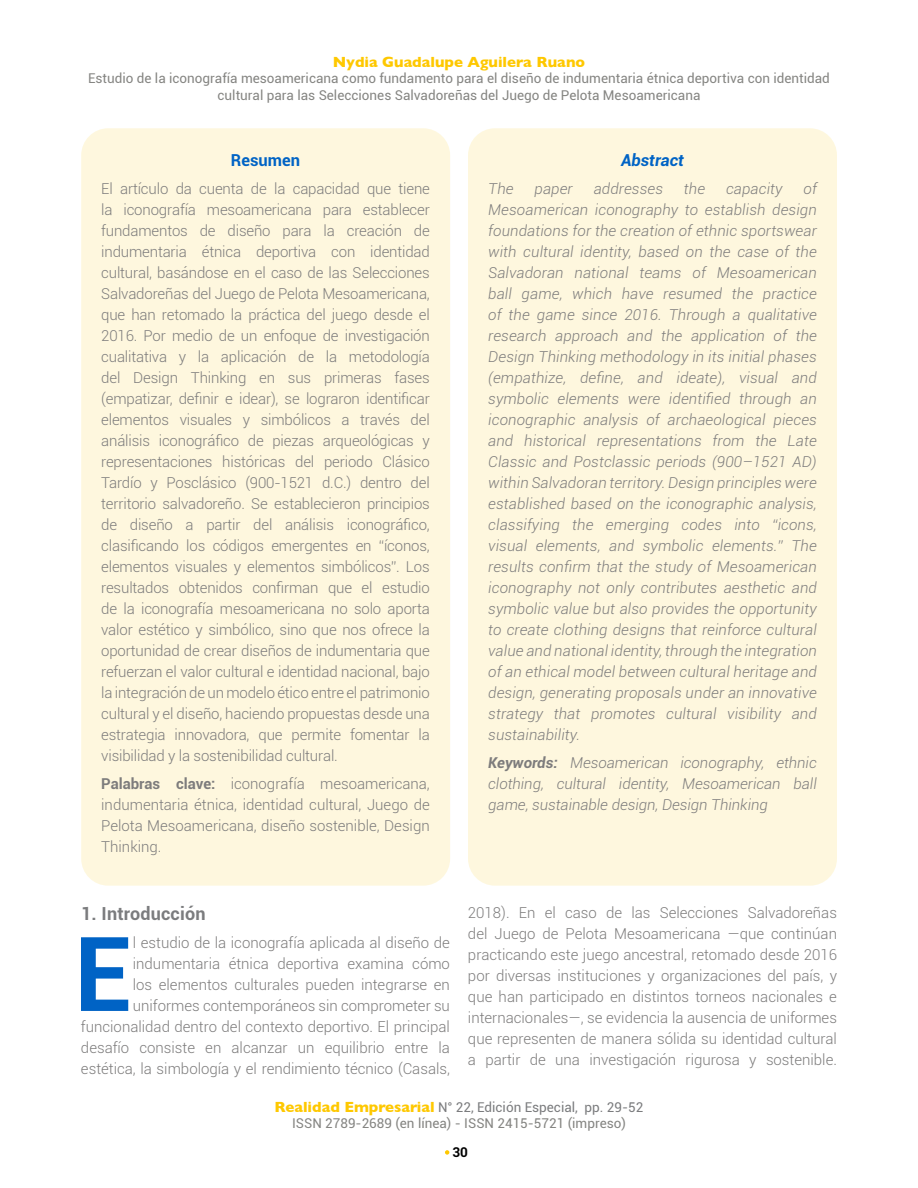
<style>
.page{position:relative;width:918px;height:1188px;background:#fff}
.page>*{position:absolute;margin:0;border:0;box-sizing:border-box;transform-origin:0 0}
.t1{font:700 103.65px "Roboto";color:#0063c5}
.t2{font:700 18px "Roboto";letter-spacing:.01em;color:#7b7c7e}
.t3{font:italic 700 16.5px "Roboto";color:#0063c5}
.t4{font:700 16.5px "Roboto";color:#0063c5}
.t5{font:300 15px/21px "Roboto";color:#7d7c7c;text-align:justify}
.t6{font:italic 300 15px/21px "Roboto";letter-spacing:.01em;color:#7d7c7c;text-align:justify}
.t7{font:700 15px "Gill Sans";color:#fec800}
.t8{font:13.5px/16.2px "Roboto";color:#858582;text-align:center}
.t9{font:700 13.5px "Roboto";color:#000}
.s1{font-weight:700}
.s2{font-family:"Gill Sans";font-weight:700;font-size:15px;color:#fec800}
.s3{color:#7b7c7e}
</style>
<div class="page">
<svg style="left:445px;top:1150px;width:4px;height:5px"></svg>
<div style="left:468px;top:128px;width:369px;height:758px;background:#fef7de;border-radius:27px"></div>
<div style="left:81px;top:128px;width:369px;height:758px;background:#fef7de;border-radius:27px"></div>
<p class="t7" style="left:333px;top:50px;width:254px">Nydia Guadalupe Aguilera Ruano</p>
<p class="t8" style="left:88px;top:70px;width:743px">Estudio de la iconografía mesoamericana como fundamento para el diseño de indumentaria étnica deportiva con identidad cultural para las Selecciones Salvadoreñas del Juego de Pelota Mesoamericana</p>
<p class="t4" style="left:231px;top:149px;width:71px">Resumen</p>
<p class="t5" style="left:101px;top:178px;width:330px">El artículo da cuenta de la capacidad que tiene la iconografía mesoamericana para establecer fundamentos de diseño para la creación de indumentaria étnica deportiva con identidad cultural, basándose en el caso de las Selecciones Salvadoreñas del Juego de Pelota Mesoamericana, que han retomado la práctica del juego desde el 2016. Por medio de un enfoque de investigación cualitativa y la aplicación de la metodología del Design Thinking en sus primeras fases (empatizar, definir e idear), se lograron identificar elementos visuales y simbólicos a través del análisis iconográfico de piezas arqueológicas y representaciones históricas del periodo Clásico Tardío y Posclásico (900-1521 d.C.) dentro del territorio salvadoreño. Se establecieron principios de diseño a partir del análisis iconográfico, clasificando los códigos emergentes en “íconos, elementos visuales y elementos simbólicos”. Los resultados obtenidos confirman que el estudio de la iconografía mesoamericana no solo aporta valor estético y simbólico, sino que nos ofrece la oportunidad de crear diseños de indumentaria que refuerzan el valor cultural e identidad nacional, bajo la integración de un modelo ético entre el patrimonio cultural y el diseño, haciendo propuestas desde una estrategia innovadora, que permite fomentar la visibilidad y la sostenibilidad cultural.</p>
<p class="t5" style="left:101px;top:772px;width:330px"><span class="s1">Palabras clave:</span> iconografía mesoamericana, indumentaria étnica, identidad cultural, Juego de Pelota Mesoamericana, diseño sostenible, Design Thinking.</p>
<p class="t3" style="left:621px;top:149px;width:64px">Abstract</p>
<p class="t6" style="left:488px;top:178px;width:330px;text-indent:315px">of Mesoamerican iconography to establish design foundations for the creation of ethnic sportswear with cultural identity, based on the case of the Salvadoran national teams of Mesoamerican ball game, which have resumed the practice of the game since 2016. Through a qualitative research approach and the application of the Design Thinking methodology in its initial phases (empathize, define, and ideate), visual and symbolic elements were identified through an iconographic analysis of archaeological pieces and historical representations from the Late Classic and Postclassic periods (900–1521 AD) within Salvadoran territory. Design principles were established based on the iconographic analysis, classifying the emerging codes into “icons, visual elements, and symbolic elements.” The results confirm that the study of Mesoamerican iconography not only contributes aesthetic and symbolic value but also provides the opportunity to create clothing designs that reinforce cultural value and national identity, through the integration of an ethical model between cultural heritage and design, generating proposals under an innovative strategy that promotes cultural visibility and sustainability.</p>
<p class="t6" style="left:488px;top:751px;width:330px"><span class="s1">Keywords:</span> Mesoamerican iconography, ethnic clothing, cultural identity, Mesoamerican ball game, sustainable design, Design Thinking</p>
<p class="t6" style="left:488px;top:178px;width:27px">The</p>
<p class="t6" style="left:535px;top:178px;width:40px">paper</p>
<p class="t6" style="left:594px;top:178px;width:71px">addresses</p>
<p class="t6" style="left:684px;top:178px;width:23px">the</p>
<p class="t6" style="left:726px;top:178px;width:58px">capacity</p>
<p class="t2" style="left:81px;top:901px;width:126px">1. Introducción</p>
<h1 class="t1" style="left:74px;top:901px;width:59px">E</h1>
<p class="t5" style="left:81px;top:932px;width:371px;text-align:right">l estudio de la iconografía aplicada al diseño de indumentaria étnica deportiva examina cómo<br>los elementos culturales pueden integrarse en uniformes contemporáneos sin comprometer su funcionalidad dentro del contexto deportivo. El principal desafío consiste en alcanzar un equilibrio entre la estética, la simbología y el rendimiento técnico (Casals,</p>
<p class="t5" style="left:468px;top:902px;width:371px">2018). En el caso de las Selecciones Salvadoreñas del Juego de Pelota Mesoamericana —que continúan practicando este juego ancestral, retomado desde 2016 por diversas instituciones y organizaciones del país, y que han participado en distintos torneos nacionales e internacionales—, se evidencia la ausencia de uniformes que representen de manera sólida su identidad cultural a partir de una investigación rigurosa y sostenible.</p>
<p class="t8" style="left:275px;top:1098px;width:370px"><span class="s2">Realidad Empresarial</span> <span class="s3">N° 22, Edición Especial, pp. 29-52<br></span>ISSN 2789-2689 (en línea) - ISSN 2415-5721 (impreso)</p>
<p class="t9" style="left:453px;top:1143px;width:17px">30</p>
</div>
